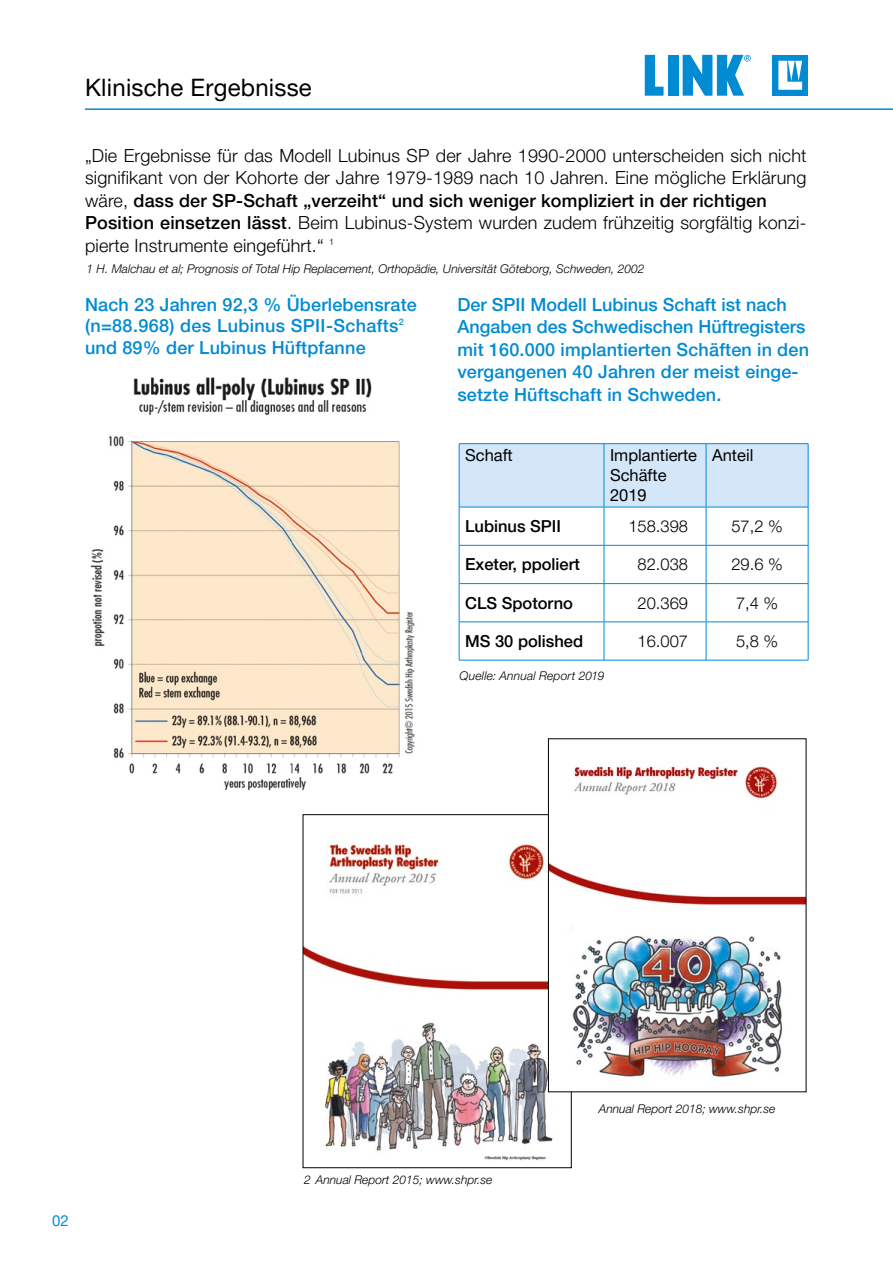
<style>
.page{position:relative;width:893px;height:1263px;background:#fff}
.page>*{position:absolute;margin:0;border:0;box-sizing:border-box;transform-origin:0 0}
.t1{font:24px "Helvetica Neue LT Pro";letter-spacing:.01em;color:#000}
.t2{font:300 18px/22.5px "Helvetica Neue LT Pro";letter-spacing:.01em;color:#000}
.t3{font:500 18px/22.5px "Helvetica Neue LT Pro";letter-spacing:.01em;color:#008bd2}
.t4{font:500 16.5px "Helvetica Neue LT Pro";color:#000}
.t5{font:300 16.5px "Helvetica Neue LT Pro";color:#000}
.t6{font:16.5px/19.8px "Helvetica Neue LT Pro";color:#000}
.t7{font:15px "Helvetica Neue LT Pro";color:#008bd2}
.t8{font:italic 300 12px "Helvetica Neue LT Pro";color:#000}
.s1{font-weight:500}
</style>
<div class="page">
<div style="left:773px;top:55px;width:35px;height:41px;background:#008bd2"></div>
<svg style="left:778px;top:61px;width:24px;height:29px"></svg>
<svg style="left:645px;top:55px;width:18px;height:41px"></svg>
<div style="left:668px;top:55px;width:10px;height:41px;background:#008bd2"></div>
<svg style="left:683px;top:55px;width:68px;height:41px"></svg>
<hr style="left:85px;top:108px;width:808px;height:2px;background:#008bd2">
<img style="left:91px;top:377px;width:324px;height:414px">
<div style="left:460px;top:444px;width:348px;height:63px;background:#d4e7f8"></div>
<hr style="left:604px;top:444px;width:1px;height:63px;background:#008bd2">
<hr style="left:706px;top:444px;width:1px;height:63px;background:#008bd2">
<hr style="left:459px;top:507px;width:145px;height:1px;background:#008bd2">
<hr style="left:604px;top:507px;width:102px;height:1px;background:#008bd2">
<hr style="left:604px;top:507px;width:1px;height:38px;background:#008bd2">
<hr style="left:706px;top:507px;width:102px;height:1px;background:#008bd2">
<hr style="left:706px;top:507px;width:1px;height:38px;background:#008bd2">
<hr style="left:459px;top:545px;width:145px;height:1px;background:#008bd2">
<hr style="left:604px;top:545px;width:102px;height:1px;background:#008bd2">
<hr style="left:604px;top:546px;width:1px;height:37px;background:#008bd2">
<hr style="left:706px;top:545px;width:102px;height:1px;background:#008bd2">
<hr style="left:706px;top:546px;width:1px;height:37px;background:#008bd2">
<hr style="left:459px;top:583px;width:145px;height:1px;background:#008bd2">
<hr style="left:604px;top:583px;width:102px;height:1px;background:#008bd2">
<hr style="left:604px;top:584px;width:1px;height:37px;background:#008bd2">
<hr style="left:706px;top:583px;width:102px;height:1px;background:#008bd2">
<hr style="left:706px;top:584px;width:1px;height:37px;background:#008bd2">
<hr style="left:459px;top:621px;width:145px;height:1px;background:#008bd2">
<hr style="left:604px;top:621px;width:102px;height:1px;background:#008bd2">
<hr style="left:604px;top:622px;width:1px;height:38px;background:#008bd2">
<hr style="left:706px;top:621px;width:102px;height:1px;background:#008bd2">
<hr style="left:706px;top:622px;width:1px;height:38px;background:#008bd2">
<hr style="left:459px;top:443px;width:145px;height:1px;background:#008bd2">
<hr style="left:459px;top:444px;width:1px;height:63px;background:#008bd2">
<hr style="left:604px;top:443px;width:102px;height:1px;background:#008bd2">
<hr style="left:706px;top:443px;width:102px;height:1px;background:#008bd2">
<hr style="left:808px;top:444px;width:1px;height:63px;background:#008bd2">
<hr style="left:459px;top:507px;width:1px;height:38px;background:#008bd2">
<hr style="left:808px;top:507px;width:1px;height:38px;background:#008bd2">
<hr style="left:459px;top:545px;width:1px;height:39px;background:#008bd2">
<hr style="left:808px;top:545px;width:1px;height:39px;background:#008bd2">
<hr style="left:459px;top:584px;width:1px;height:38px;background:#008bd2">
<hr style="left:808px;top:584px;width:1px;height:38px;background:#008bd2">
<hr style="left:459px;top:622px;width:1px;height:38px;background:#008bd2">
<hr style="left:808px;top:622px;width:1px;height:38px;background:#008bd2">
<hr style="left:459px;top:660px;width:145px;height:1px;background:#008bd2">
<hr style="left:604px;top:660px;width:102px;height:1px;background:#008bd2">
<hr style="left:706px;top:660px;width:102px;height:1px;background:#008bd2">
<img style="left:305px;top:816px;width:265px;height:345px">
<img style="left:550px;top:766px;width:254px;height:324px">
<h1 class="t1" style="left:85px;top:72px;width:228px">Klinische Ergebnisse</h1>
<p class="t2" style="left:85px;top:144px;width:723px">„Die Ergebnisse für das Modell Lubinus SP der Jahre 1990-2000 unterscheiden sich nicht signifikant von der Kohorte der Jahre 1979-1989 nach 10 Jahren. Eine mögliche Erklärung wäre, <span class="s1">dass der SP-Schaft „verzeiht“ und sich weniger kompliziert in der richtigen Position einsetzen lässt</span>. Beim Lubinus-System wurden zudem frühzeitig sorgfältig konzi&shy;pierte Instrumente eingeführt.“ <sup>1</sup></p>
<p class="t3" style="left:85px;top:293px;width:333px;line-height:21.6px">Nach 23 Jahren 92,3 % Überlebensrate (n=88.968) des Lubinus SPII-Schafts<sup>2 </sup>und 89% der Lubinus Hüftpfanne</p>
<p class="t3" style="left:457px;top:293px;width:353px">Der SPII Modell Lubinus Schaft ist nach Angaben des Schwedischen Hüftregisters mit 160.000 implantierten Schäften in den vergangenen 40 Jahren der meist einge&shy;setzte Hüftschaft in Schweden.</p>
<p class="t8" style="left:87px;top:261px;width:559px">1 H. Malchau et al; Prognosis of Total Hip Replacement, Orthopädie, Universität Göteborg, Schweden, 2002</p>
<p class="t6" style="left:465px;top:445px;width:49px">Schaft</p>
<p class="t6" style="left:610px;top:445px;width:89px">Implantierte<br>Schäfte<br>2019</p>
<p class="t6" style="left:712px;top:445px;width:43px">Anteil</p>
<p class="t4" style="left:465px;top:516px;width:97px">Lubinus SPII</p>
<p class="t5" style="left:628px;top:516px;width:61px">158.398</p>
<p class="t5" style="left:731px;top:516px;width:53px">57,2 %</p>
<p class="t4" style="left:465px;top:554px;width:116px">Exeter, ppoliert</p>
<p class="t5" style="left:638px;top:554px;width:52px">82.038</p>
<p class="t5" style="left:731px;top:554px;width:53px">29.6 %</p>
<p class="t4" style="left:465px;top:593px;width:109px">CLS Spotorno</p>
<p class="t5" style="left:638px;top:593px;width:52px">20.369</p>
<p class="t5" style="left:736px;top:593px;width:44px">7,4 %</p>
<p class="t4" style="left:465px;top:631px;width:119px">MS 30 polished</p>
<p class="t5" style="left:638px;top:631px;width:52px">16.007</p>
<p class="t5" style="left:736px;top:631px;width:44px">5,8 %</p>
<p class="t8" style="left:460px;top:669px;width:146px">Quelle: Annual Report 2019</p>
<p class="t7" style="left:52px;top:1211px;width:18px">02</p>
<p class="t8" style="left:304px;top:1172px;width:190px">2 Annual Report 2015; www.shpr.se</p>
<p class="t8" style="left:599px;top:1102px;width:178px">Annual Report 2018; www.shpr.se</p>
</div>
